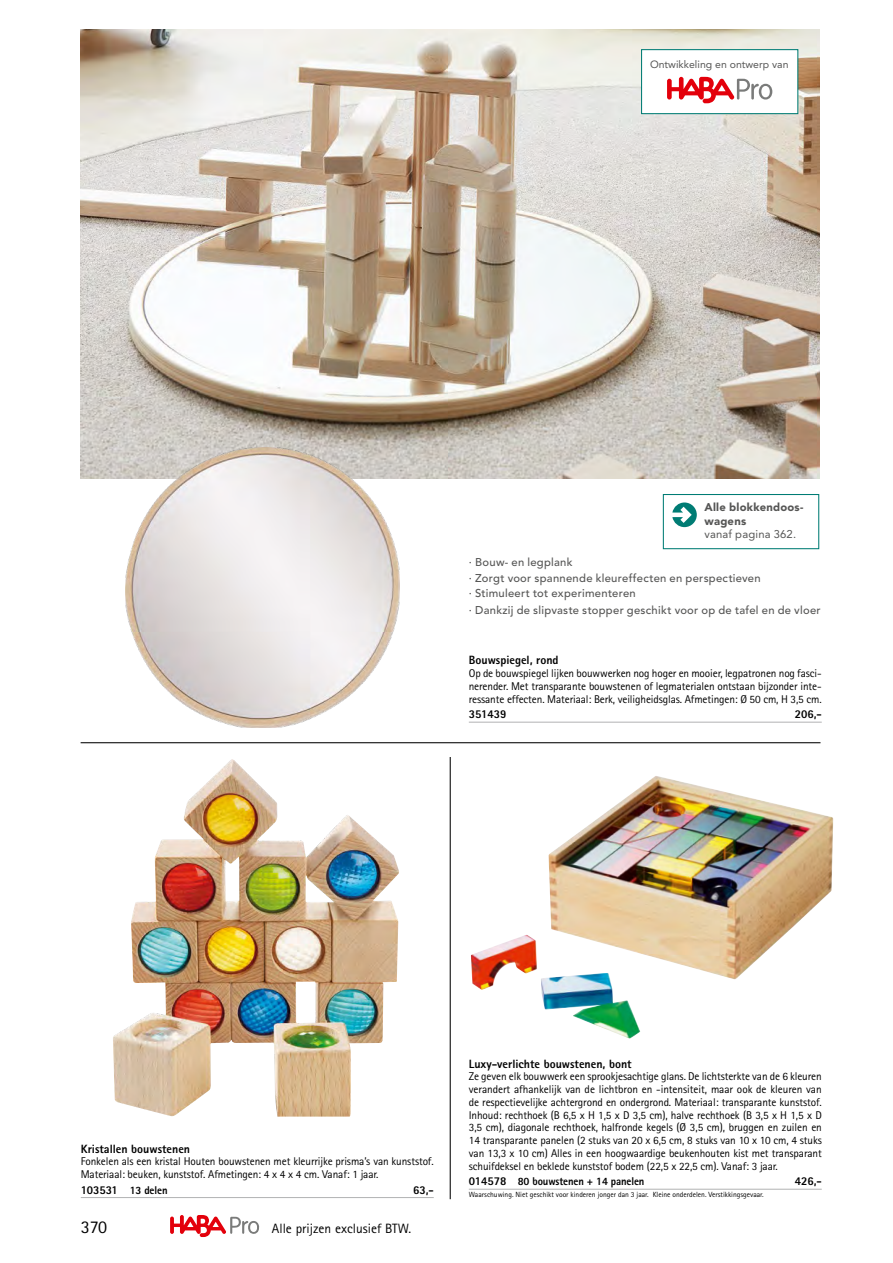
<style>
.page{position:relative;width:893px;height:1263px;background:#fff}
.page>*{position:absolute;margin:0;border:0;box-sizing:border-box;transform-origin:0 0}
.t1{font:18px "Agfa Rotis Sans Serif";color:#000}
.t2{font:13.5px "Agfa Rotis Sans Serif";color:#000}
.t3{font:800 12px "Agfa Rotis Sans Serif";color:#000}
.t4{font:800 12px "Agfa Rotis Sans Serif";color:#000;scale:.95 1}
.t5{font:11.25px/12.8px "Agfa Rotis Sans Serif";letter-spacing:-.01em;color:#000;text-align:justify}
.t6{font:500 11.25px "Avenir LT";letter-spacing:.025em;color:#565655}
.t7{font:800 11.25px "Agfa Rotis Sans Serif";letter-spacing:-.01em;color:#000;scale:.95 1}
.t8{font:900 11.25px/13.5px "Avenir LT";letter-spacing:.025em;color:#565655}
.t9{font:11.25px "Avenir LT";letter-spacing:.015em;color:#565655}
.t10{font:10.5px "Avenir LT";color:#565655}
.t11{font:7.5px "Agfa Rotis Sans Serif";color:#000}
.s1{font-size:12px}
</style>
<div class="page">
<svg style="left:170px;top:1215px;width:89px;height:22px"></svg>
<img style="left:548px;top:776px;width:285px;height:203px">
<img style="left:471px;top:935px;width:170px;height:104px">
<img style="left:113px;top:759px;width:286px;height:358px">
<hr style="left:81px;top:742px;width:739px;height:1px;background:#000">
<hr style="left:450px;top:757px;width:1px;height:442px;background:#000">
<img style="left:81px;top:30px;width:738px;height:449px">
<img style="left:126px;top:448px;width:273px;height:279px">
<div style="left:641px;top:49px;width:157px;height:65px;background:#fff;border:1px solid #007c74"></div>
<svg style="left:667px;top:77px;width:105px;height:26px"></svg>
<hr style="left:892px;top:40px;width:1px;height:31px;background:#fdc300">
<div style="left:663px;top:494px;width:156px;height:55px;background:#fff;border:1px solid #007c74"></div>
<svg style="left:672px;top:502px;width:25px;height:25px"></svg>
<hr style="left:469px;top:722px;width:353px;height:1px;background:#b1b2b3">
<hr style="left:469px;top:1189px;width:353px;height:1px;background:#b1b2b3">
<hr style="left:81px;top:1197px;width:353px;height:1px;background:#b1b2b3">
<p class="t10" style="left:650px;top:58px;width:140px">Ontwikkeling en ontwerp van</p>
<p class="t6" style="left:469px;top:555px;width:105px">· Bouw- en legplank</p>
<p class="t8" style="left:704px;top:501px;width:100px">Alle blokkendoos&shy;wagens</p>
<p class="t9" style="left:704px;top:528px;width:93px">vanaf pagina 362.</p>
<p class="t6" style="left:469px;top:571px;width:293px">· Zorgt voor spannende kleureffecten en perspectieven</p>
<p class="t6" style="left:469px;top:587px;width:169px">· Stimuleert tot experimenteren</p>
<p class="t6" style="left:469px;top:603px;width:353px">· Dankzij de slipvaste stopper geschikt voor op de tafel en de vloer</p>
<p class="t3" style="left:469px;top:653px;width:91px">Bouwspiegel, rond</p>
<p class="t5" style="left:469px;top:667px;width:354px">Op de bouwspiegel lijken bouwwerken nog hoger en mooier, legpatronen nog fasci&shy;nerender. Met transparante bouwstenen of legmaterialen ontstaan bijzonder inte&shy;ressante effecten. Materiaal: Berk, veiligheidsglas. Afmetingen: Ø 50 cm, H 3,5 cm.</p>
<p class="t4" style="left:469px;top:707px;width:41px">351439</p>
<p class="t4" style="left:795px;top:707px;width:30px">206,-</p>
<p class="t3" style="left:81px;top:1141px;width:111px">Kristallen bouwstenen</p>
<p class="t5" style="left:81px;top:1155px;width:354px">Fonkelen als een kristal Houten bouwstenen met kleurrijke prisma’s van kunststof.<br>Materiaal: beuken, kunststof. Afmetingen: 4 x 4 x 4 cm. Vanaf: 1 jaar.</p>
<p class="t7" style="left:81px;top:1183px;width:93px"><span class="s1">103531</span> 13 delen</p>
<p class="t4" style="left:413px;top:1182px;width:23px">63,-</p>
<h1 class="t1" style="left:81px;top:1216px;width:28px">370</h1>
<p class="t2" style="left:272px;top:1221px;width:141px">Alle prijzen exclusief BTW.</p>
<p class="t3" style="left:469px;top:1056px;width:164px">Luxy-verlichte bouwstenen, bont</p>
<p class="t5" style="left:469px;top:1070px;width:355px">Ze geven elk bouwwerk een sprookjesachtige glans. De lichtsterkte van de 6 kleuren verandert afhankelijk van de lichtbron en -intensiteit, maar ook de kleuren van de respectievelijke achtergrond en ondergrond. Materiaal: transparante kunststof.<br>Inhoud: rechthoek (B 6,5 x H 1,5 x D 3,5 cm), halve rechthoek (B 3,5 x H 1,5 x D 3,5 cm), diagonale rechthoek, halfronde kegels (Ø 3,5 cm), bruggen en zuilen en 14 transparante panelen (2 stuks van 20 x 6,5 cm, 8 stuks van 10 x 10 cm, 4 stuks van 13,3 x 10 cm) Alles in een hoogwaardige beukenhouten kist met transparant schuifdeksel en beklede kunststof bodem (22,5 x 22,5 cm). Vanaf: 3 jaar.</p>
<p class="t7" style="left:469px;top:1174px;width:186px"><span class="s1">014578</span> 80 bouwstenen + 14 panelen</p>
<p class="t4" style="left:795px;top:1174px;width:30px">426,-</p>
<p class="t11" style="left:469px;top:1190px;width:296px">Waarschuwing. Niet geschikt voor kinderen jonger dan 3 jaar. Kleine onderdelen. Verstikkingsgevaar.</p>
</div>
